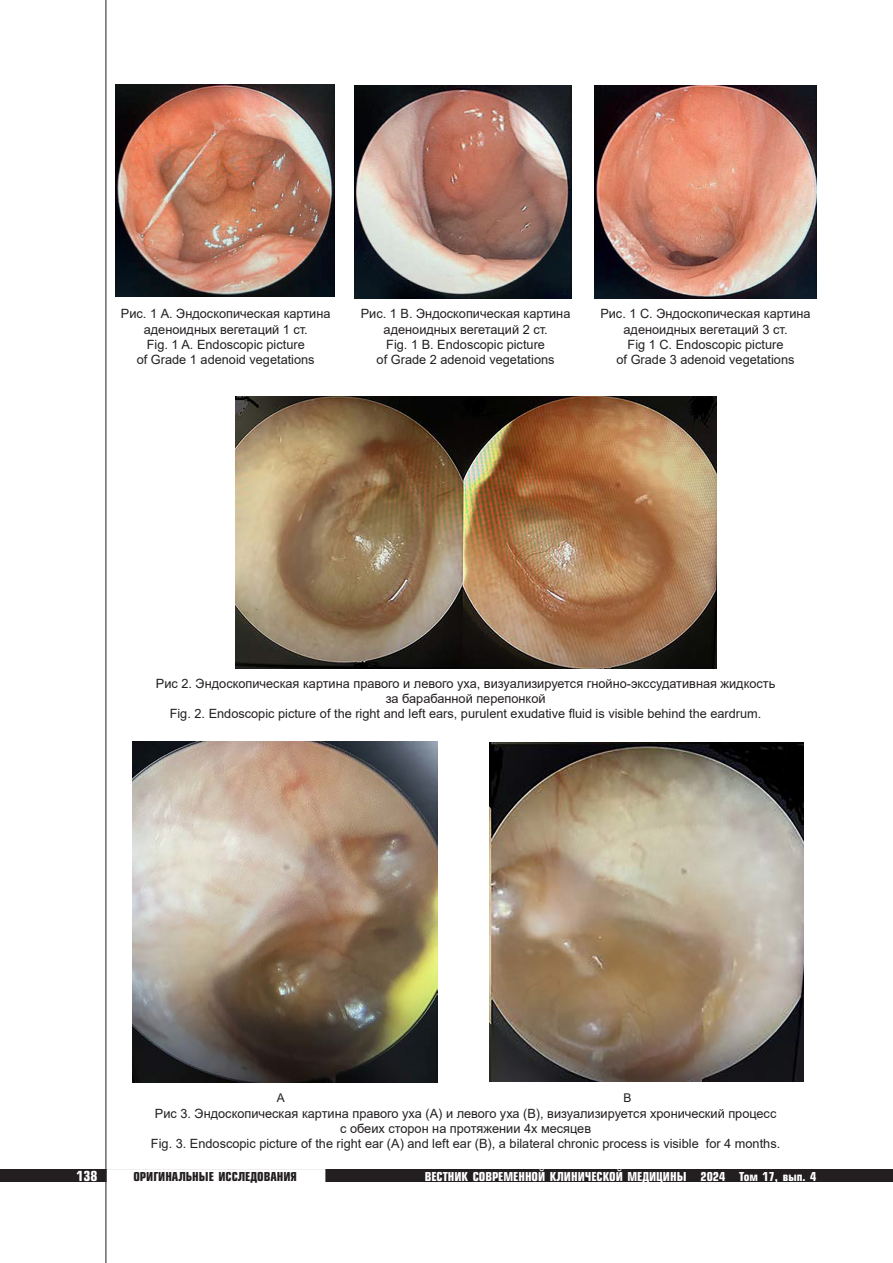
<style>
.page{position:relative;width:893px;height:1263px;background:#fff}
.page>*{position:absolute;margin:0;border:0;box-sizing:border-box;transform-origin:0 0}
.t1{font:700 13.5px "Europe Cond";color:#fff}
.Рисунок-подпись{font:12.75px/15.3px "Arial";color:#231f20;text-align:center}
.t2{font:700 12px "Europe Cond";color:#fff}
.t3{font:700 12px "Europe Cond";color:#231f20}
.Рисунок-надпись{font:12px "Arial";color:#231f20}
</style>
<div class="page">
<div style="left:0;top:1169px;width:893px;height:13px;background:#231f20"></div>
<div style="left:107px;top:1169px;width:218px;height:13px;background:#fff;border:2px solid #fff"></div>
<hr style="left:106px;top:0;width:1px;height:1263px;background:#231f20">
<img style="left:115px;top:85px;width:219px;height:212px">
<img style="left:354px;top:85px;width:217px;height:213px">
<img style="left:594px;top:85px;width:222px;height:213px">
<img style="left:236px;top:396px;width:480px;height:272px">
<img style="left:132px;top:741px;width:306px;height:341px">
<img style="left:489px;top:742px;width:314px;height:340px">
<p class="Рисунок-подпись" style="left:121px;top:306px;width:211px">Рис. 1 А. Эндоскопическая картина аденоидных вегетаций 1 ст.</p>
<p class="Рисунок-подпись" style="left:137px;top:337px;width:179px">Fig. 1 A. Endoscopic picture<br>of Grade 1 adenoid vegetations</p>
<p class="Рисунок-подпись" style="left:361px;top:306px;width:211px">Рис. 1 B. Эндоскопическая картина аденоидных вегетаций 2 ст.</p>
<p class="Рисунок-подпись" style="left:377px;top:337px;width:179px">Fig. 1 B. Endoscopic picture<br>of Grade 2 adenoid vegetations</p>
<p class="Рисунок-подпись" style="left:600px;top:306px;width:212px">Рис. 1 C. Эндоскопическая картина аденоидных вегетаций 3 ст.</p>
<p class="Рисунок-подпись" style="left:616px;top:337px;width:179px">Fig 1 C. Endoscopic picture<br>of Grade 3 adenoid vegetations</p>
<p class="Рисунок-подпись" style="left:156px;top:675px;width:621px">Рис 2. Эндоскопическая картина правого и левого уха, визуализируется гнойно-экссудативная жидкость за барабанной перепонкой</p>
<p class="Рисунок-подпись" style="left:170px;top:706px;width:593px">Fig. 2. Endoscopic picture of the right and left ears, purulent exudative fluid is visible behind the eardrum.</p>
<p class="Рисунок-надпись" style="left:277px;top:1090px;width:10px">А</p>
<p class="Рисунок-надпись" style="left:624px;top:1090px;width:10px">B</p>
<p class="Рисунок-подпись" style="left:155px;top:1105px;width:623px">Рис 3. Эндоскопическая картина правого уха (А) и левого уха (B), визуализируется хронический процесс с обеих сторон на протяжении 4х месяцев</p>
<p class="Рисунок-подпись" style="left:151px;top:1136px;width:631px">Fig. 3. Endoscopic picture of the right ear (A) and left ear (B), a bilateral chronic process is visible for 4 months.</p>
<p class="t1" style="left:76px;top:1167px;width:22px">138</p>
<p class="t3" style="left:133px;top:1168px;width:165px">ОРИГИНАЛЬНЫЕ ИССЛЕДОВАНИЯ</p>
<p class="t2" style="left:425px;top:1168px;width:393px">ВЕСТНИК СОВРЕМЕННОЙ КЛИНИЧЕСКОЙ МЕДИЦИНЫ 2024 Том 17, вып. 4</p>
</div>
